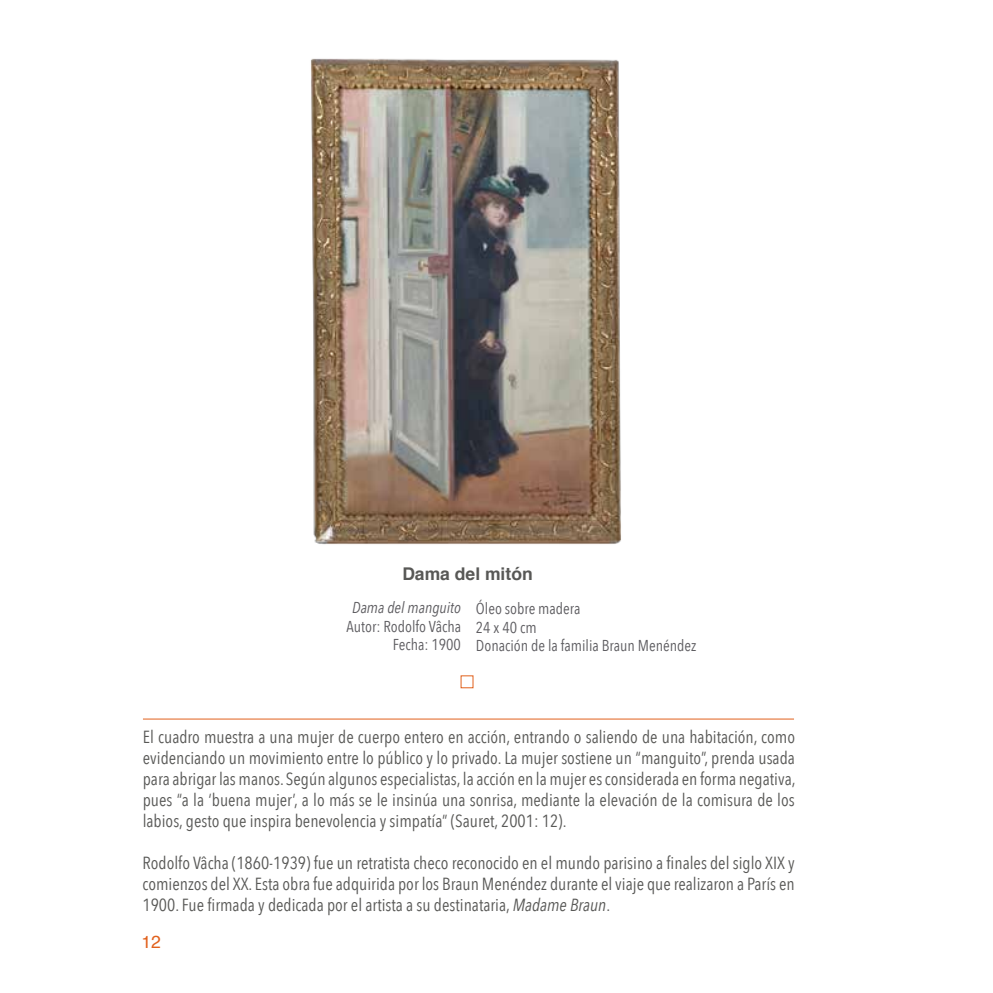
<style>
.page{position:relative;width:993px;height:993px;background:#fff}
.page>*{position:absolute;margin:0;border:0;box-sizing:border-box;transform-origin:0 0}
.t1{font:17.5px/21px "Avenir Next Condensed";color:#585856;text-align:justify}
.t2{font:700 17.5px "Helvetica";color:#585856}
.t3{font:17.5px "Helvetica";color:#e1611d}
.t4{font:15.75px/18.9px "Avenir Next Condensed";color:#5d5c60;text-align:right}
.t5{font:italic 15.75px "Avenir Next Condensed";color:#5d5c60}
.s1{font-style:italic}
</style>
<div class="page">
<hr style="left:143px;top:718px;width:650px;height:1px;background:#e1611d">
<img style="left:311px;top:58px;width:310px;height:487px">
<p class="t2" style="left:402px;top:559px;width:132px">Dama del mitón</p>
<p class="t5" style="left:352px;top:597px;width:110px">Dama del manguito</p>
<p class="t4" style="left:346px;top:615px;width:116px">Autor: Rodolfo Vâcha<br>Fecha: 1900</p>
<p class="t4" style="left:475px;top:597px;width:222px;text-align:left">Óleo sobre madera<br>24 x 40 cm<br>Donación de la familia Braun Menéndez</p>
<p class="t1" style="left:143px;top:725px;width:654px">El cuadro muestra a una mujer de cuerpo entero en acción, entrando o saliendo de una habitación, como evidenciando un movimiento entre lo público y lo privado. La mujer sostiene un “manguito”, prenda usada para abrigar las manos. Según algunos especialistas, la acción en la mujer es considerada en forma negativa, pues “a la ‘buena mujer’, a lo más se le insinúa una sonrisa, mediante la elevación de la comisura de los labios, gesto que inspira benevolencia y simpatía” (Sauret, 2001: 12).</p>
<p class="t1" style="left:142px;top:851px;width:653px">Rodolfo Vâcha (1860-1939) fue un retratista checo reconocido en el mundo parisino a finales del siglo XIX y comienzos del XX. Esta obra fue adquirida por los Braun Menéndez durante el viaje que realizaron a París en 1900. Fue firmada y dedicada por el artista a su destinataria, <span class="s1">Madame Braun</span>.</p>
<p class="t3" style="left:141px;top:928px;width:21px">12</p>
</div>
